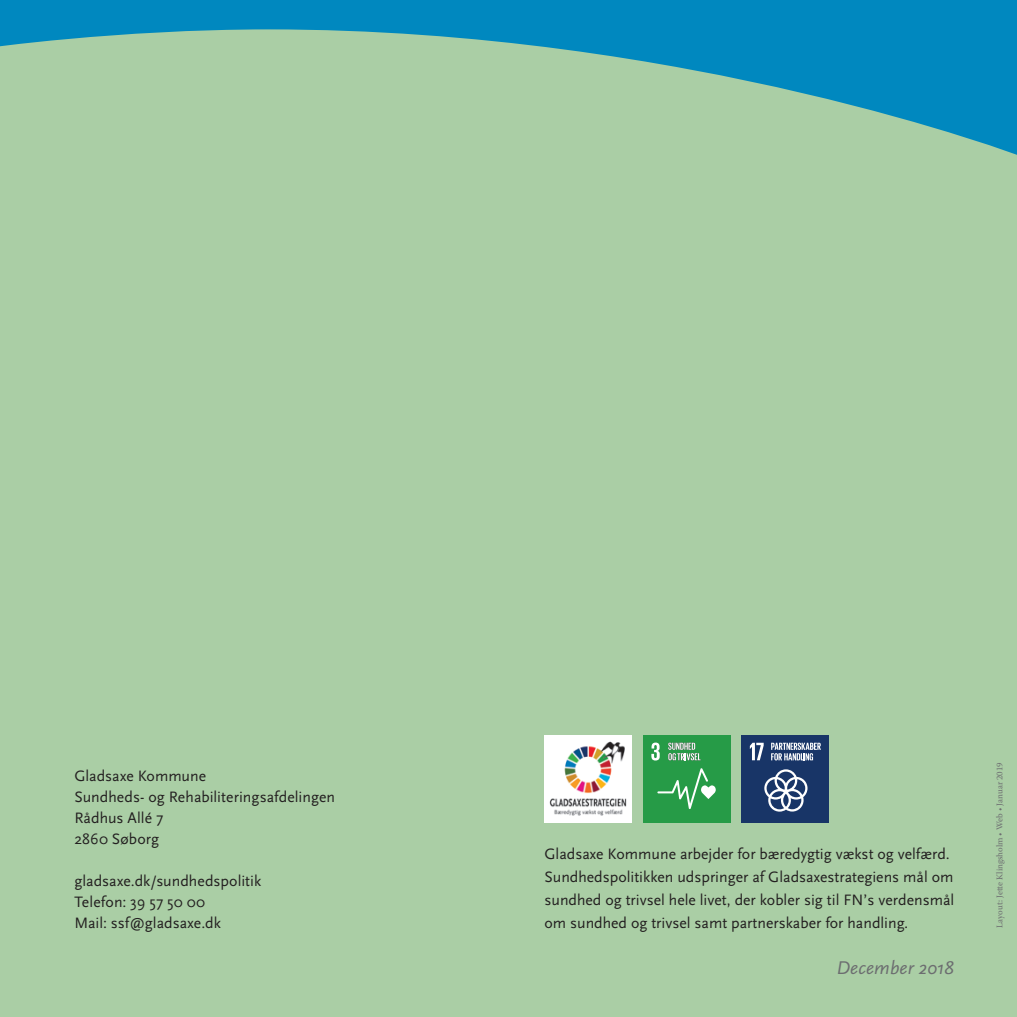
<style>
.page{position:relative;width:1017px;height:1017px;background:#aacea5}
.page>*{position:absolute;margin:0;border:0;box-sizing:border-box;transform-origin:0 0}
.t1{font:italic 19.25px "Scala Sans";color:#6c6d70}
.t2{font:15.75px/21px "Scala Sans";color:#231f20}
.t3{font:8.75px "Warnock Pro";color:#6c6d70}
.s1{font-style:italic}
</style>
<div class="page">
<svg style="left:0;top:0;width:1017px;height:155px"></svg>
<img style="left:545px;top:735px;width:87px;height:87px">
<div style="left:643px;top:735px;width:87px;height:87px;background:#269b47"></div>
<svg style="left:651px;top:743px;width:9px;height:17px"></svg>
<svg style="left:657px;top:768px;width:59px;height:41px"></svg>
<svg style="left:668px;top:743px;width:33px;height:17px"></svg>
<div style="left:742px;top:735px;width:87px;height:87px;background:#183567"></div>
<svg style="left:750px;top:743px;width:14px;height:17px"></svg>
<svg style="left:764px;top:769px;width:43px;height:43px"></svg>
<svg style="left:771px;top:743px;width:50px;height:17px"></svg>
<p class="t2" style="left:74px;top:765px;width:262px">Gladsaxe Kommune<br>Sundheds- og Rehabiliteringsafdelingen<br>Rådhus Allé 7<br>2860 Søborg</p>
<p class="t2" style="left:74px;top:870px;width:188px">gladsaxe.dk/sundhedspolitik<br>Telefon: 39 57 50 00<br>Mail: ssf@gladsaxe.dk</p>
<p class="t2" style="left:544px;top:843px;width:411px;line-height:22.8px">Gladsaxe Kommune arbejder for bæredygtig vækst og velfærd.<br>Sundhedspolitikken udspringer af Gladsaxestrategiens mål om sundhed og trivsel hele livet, der kobler sig til FN’s verdensmål om sundhed og trivsel samt partnerskaber for handling<span class="s1">.</span></p>
<p class="t1" style="left:837px;top:957px;width:119px">December 2018</p>
<p class="t3" style="left:994px;top:928px;width:167px;rotate:-90deg">Layout: Jette Klingsholm • Web • Januar 2019</p>
</div>
